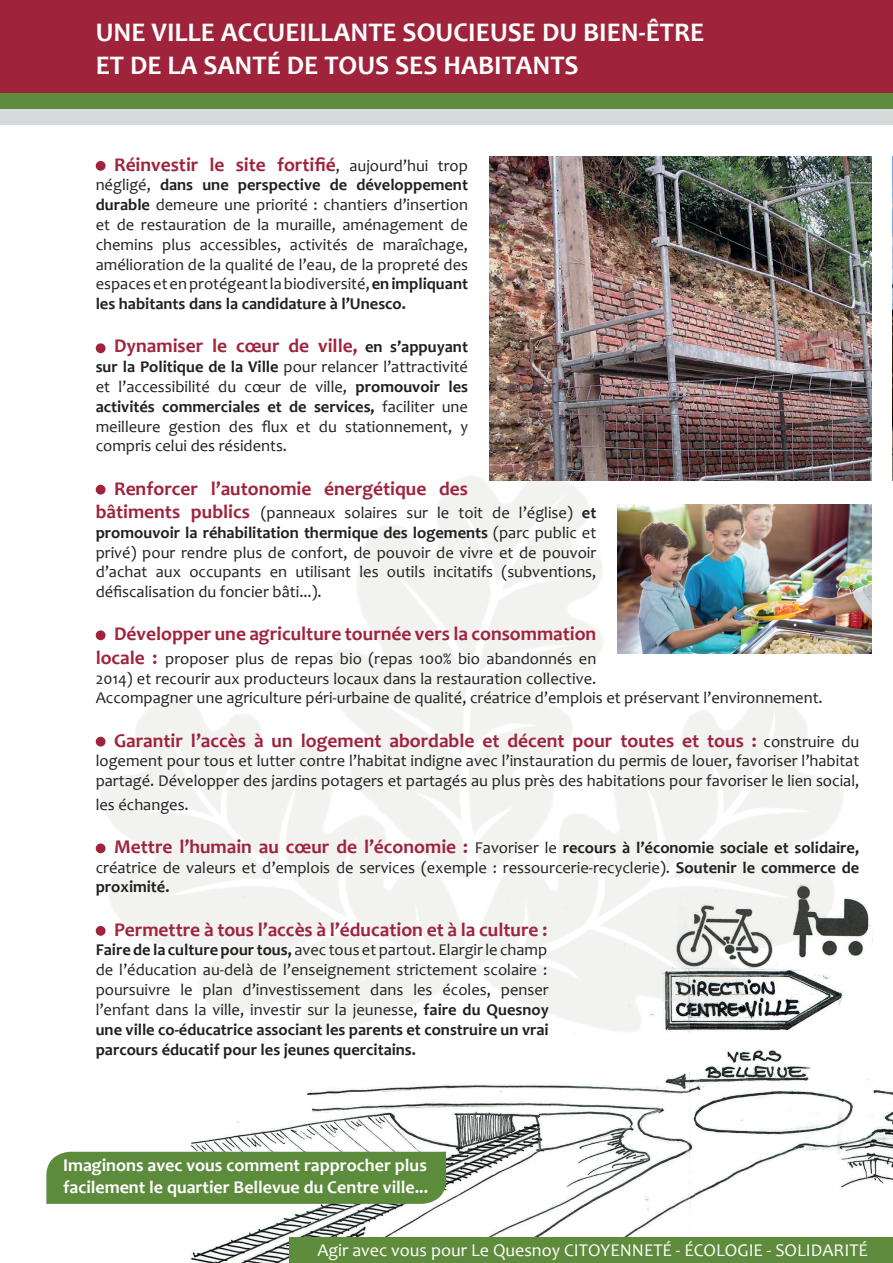
<style>
.page{position:relative;width:893px;height:1263px;background:#fff}
.page>*{position:absolute;margin:0;border:0;box-sizing:border-box;transform-origin:0 0}
.t1{font:700 27px/32.4px "Candara";color:#fff}
.t2{font:700 19.5px "Candara";color:#a0233c}
.t3{font:700 18px/21.6px "Candara";color:#fff}
.t4{font:18px "Candara";color:#fff}
.t5{font:16.5px/19.8px "Candara";color:#231f20;text-align:justify}
.s1{font-weight:400;font-size:16.5px;color:#231f20}
.s2{font-weight:700}
.s3{font-size:16.5px;color:#231f20}
.s4{font-weight:700;font-size:19.5px;color:#a0233c}
</style>
<div class="page">
<img style="left:174px;top:1065px;width:719px;height:198px">
<img style="left:95px;top:452px;width:778px;height:611px">
<img style="left:489px;top:157px;width:382px;height:324px">
<img style="left:892px;top:156px;width:1px;height:325px">
<img style="left:618px;top:504px;width:253px;height:149px">
<div style="left:0;top:102px;width:893px;height:22px;background:#d7dada"></div>
<div style="left:0;top:86px;width:893px;height:22px;background:#5e8c3c"></div>
<div style="left:0;top:0;width:893px;height:93px;background:#a0233c"></div>
<div style="left:289px;top:1238px;width:604px;height:25px;background:#5e8c3c"></div>
<div style="left:46px;top:1152px;width:400px;height:52px;background:#5d8b3c"></div>
<div style="left:96px;top:161px;width:10px;height:10px;background:#a0233c;border-radius:50%"></div>
<div style="left:96px;top:343px;width:10px;height:10px;background:#a0233c;border-radius:50%"></div>
<div style="left:96px;top:485px;width:10px;height:10px;background:#a0233c;border-radius:50%"></div>
<div style="left:96px;top:630px;width:10px;height:10px;background:#a0233c;border-radius:50%"></div>
<div style="left:96px;top:737px;width:10px;height:9px;background:#a0233c;border-radius:50%"></div>
<div style="left:96px;top:843px;width:10px;height:10px;background:#a0233c;border-radius:50%"></div>
<div style="left:96px;top:926px;width:10px;height:10px;background:#a0233c;border-radius:50%"></div>
<p class="t1" style="left:96px;top:16px;width:610px">UNE VILLE ACCUEILLANTE SOUCIEUSE DU BIEN-ÊTRE<br>ET DE LA SANTÉ DE TOUS SES HABITANTS</p>
<p class="t2" style="left:114px;top:152px;width:355px">Réinvestir le site fortifié<span class="s1">, aujourd’hui trop</span></p>
<p class="t5" style="left:96px;top:175px;width:374px">négligé, <span class="s2">dans une perspective de développement durable</span> demeure une priorité : chantiers d’insertion et de restauration de la muraille, aménagement de chemins plus accessibles, activités de maraîchage, amélioration de la qualité de l’eau, de la propreté des espaces et en protégeant la biodiversité, <span class="s2">en impliquant les habitants dans la candidature à l’Unesco.</span></p>
<p class="t2" style="left:114px;top:334px;width:355px">Dynamiser le cœur de ville, <span class="s3">en s’appuyant</span></p>
<p class="t5" style="left:96px;top:357px;width:374px"><span class="s2">sur la Politique de la Ville</span> pour relancer l’attractivité et l’accessibilité du cœur de ville, <span class="s2">promouvoir les activités commerciales et de services,</span> faciliter une meilleure gestion des flux et du stationnement, y compris celui des résidents.</p>
<p class="t2" style="left:114px;top:476px;width:355px">Renforcer l’autonomie énergétique des</p>
<p class="t5" style="left:96px;top:503px;width:502px"><span class="s4">bâtiments publics</span> (panneaux solaires sur le toit de l’église) <span class="s2">et promouvoir la réhabilitation thermique des logements</span> (parc public et privé) pour rendre plus de confort, de pouvoir de vivre et de pouvoir d’achat aux occupants en utilisant les outils incitatifs (subventions, défiscalisation du foncier bâti...).</p>
<p class="t2" style="left:114px;top:622px;width:484px">Développer une agriculture tournée vers la consommation</p>
<p class="t5" style="left:96px;top:648px;width:729px;text-align:left"><span class="s4">locale :</span> proposer plus de repas bio (repas 100% bio abandonnés en<br>2014) et recourir aux producteurs locaux dans la restauration collective.<br>Accompagner une agriculture péri-urbaine de qualité, créatrice d’emplois et préservant l’environnement.</p>
<p class="t2" style="left:114px;top:728px;width:747px">Garantir l’accès à un logement abordable et décent pour toutes et tous : <span class="s1">construire du</span></p>
<p class="t5" style="left:96px;top:751px;width:765px">logement pour tous et lutter contre l’habitat indigne avec l’instauration du permis de louer, favoriser l’habitat partagé. Développer des jardins potagers et partagés au plus près des habitations pour favoriser le lien social,</p>
<p class="t5" style="left:96px;top:794px;width:95px">les échanges.</p>
<p class="t5" style="left:96px;top:837px;width:765px;text-indent:18px"><span class="s4">Mettre l’humain au cœur de l’économie :</span> Favoriser le <span class="s2">recours à l’économie sociale et solidaire, </span>créatrice de valeurs et d’emplois de services (exemple : ressourcerie-recyclerie). <span class="s2">Soutenir le commerce de proximité.</span></p>
<p class="t2" style="left:114px;top:917px;width:435px">Permettre à tous l’accès à l’éducation et à la culture :</p>
<p class="t5" style="left:96px;top:940px;width:455px"><span class="s2">Faire de la culture pour tous,</span> avec tous et partout. Elargir le champ de l’éducation au-delà de l’enseignement strictement scolaire : poursuivre le plan d’investissement dans les écoles, penser l’enfant dans la ville, investir sur la jeunesse, <span class="s2">faire du Quesnoy une ville co-éducatrice associant les parents et construire un vrai parcours éducatif pour les jeunes quercitains.</span></p>
<p class="t3" style="left:63px;top:1154px;width:367px">Imaginons avec vous comment rapprocher plus facilement le quartier Bellevue du Centre ville...</p>
<p class="t4" style="left:317px;top:1239px;width:552px">Agir avec vous pour Le Quesnoy CITOYENNETÉ - ÉCOLOGIE - SOLIDARITÉ</p>
</div>
